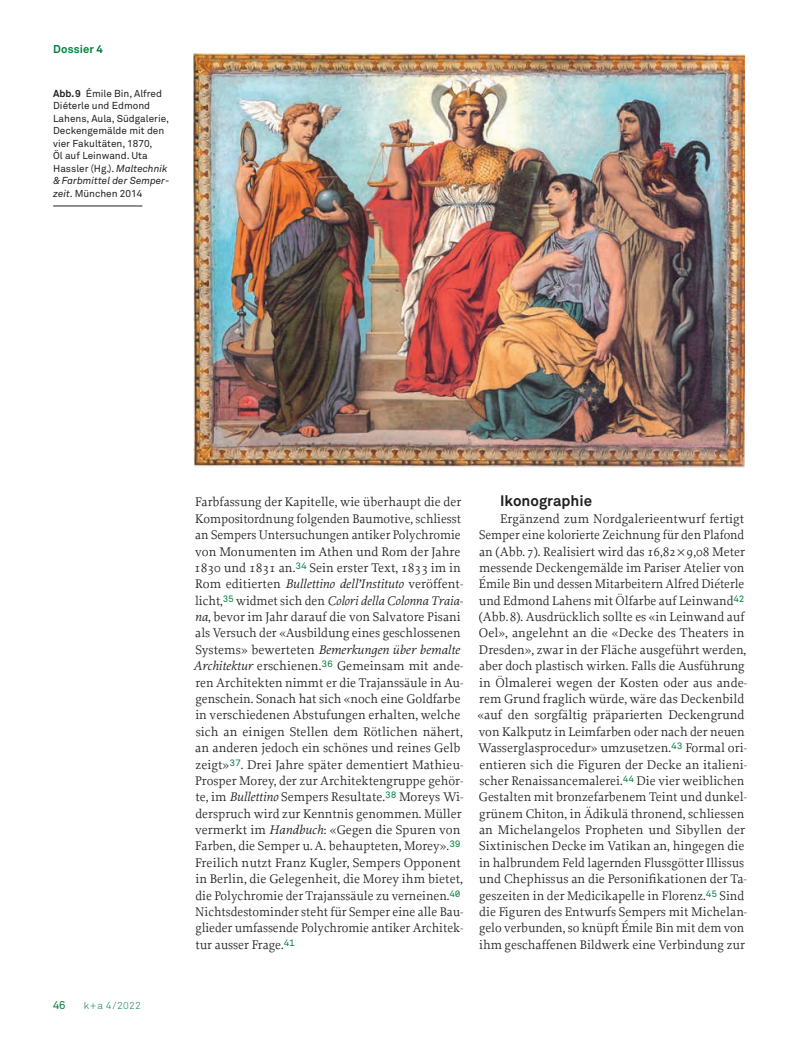
<style>
.page{position:relative;width:798px;height:1046px;background:#fff}
.page>*{position:absolute;margin:0;border:0;box-sizing:border-box;transform-origin:0 0}
.t1{font:700 15px "Akkurat";color:#231f20}
.t2{font:13.12px/16.4px "Proforma";color:#231f20}
.t3{font:700 11.25px "Akkurat";letter-spacing:.015em;color:#007e3d}
.t4{font:11.25px "Akkurat";color:#007e3d}
.t5{font:10px/12.5px "Akkurat";color:#231f20}
.t6{font:300 10px "Akkurat";color:#007e3d}
.s1{font-weight:700}
.s2{font-style:italic}
</style>
<div class="page">
<img style="left:193px;top:54px;width:551px;height:413px">
<hr style="left:53px;top:206px;width:89px;height:1px;background:#231f20">
<p class="t3" style="left:53px;top:42px;width:51px">Dossier 4</p>
<p class="t5" style="left:53px;top:87px;width:118px"><span class="s1">Abb.9</span> Émile Bin, Alfred<br>Diéterle und Edmond<br>Lahens, Aula, Südgalerie,<br>Deckengemälde mit den vier Fakultäten, 1870,<br>Öl auf Leinwand. Uta<br>Hassler (Hg.). <span class="s2">Maltechnik &amp;Farbmittel der Semper&shy;zeit</span>. München 2014</p>
<p class="t4" style="left:53px;top:998px;width:14px">46</p>
<p class="t6" style="left:84px;top:999px;width:58px">k+a 4/2022</p>
<p class="t2" style="left:193px;top:493px;width:272px">Farbfassung der Kapitelle, wie überhaupt die der Kompositordnung folgenden Baumotive, schliesst an Sempers Untersuchungen antiker Polychromie von Monumenten im Athen und Rom der Jahre 1830 und 1831 an.<sup>34</sup> Sein erster Text, 1833 im in Rom editierten <span class="s2">Bullettino dell’Instituto</span> veröffent&shy;licht,<sup>35</sup> widmet sich den <span class="s2">Colori della Colonna Traia&shy;na</span>, bevor im Jahr darauf die von Salvatore Pisani als Versuch der «Ausbildung eines geschlossenen Systems» bewerteten <span class="s2">Bemerkungen über bemalte Architektur</span> erschienen.<sup>36</sup> Gemeinsam mit ande&shy;ren Architekten nimmt er die Trajanssäule in Au&shy;genschein. Sonach hat sich «noch eine Goldfarbe in verschiedenen Abstufungen erhalten, welche sich an einigen Stellen dem Rötlichen nähert, an anderen jedoch ein schönes und reines Gelb zeigt»<sup>37</sup>. Drei Jahre später dementiert Mathieu-Prosper Morey, der zur Architektengruppe gehör&shy;te, im <span class="s2">Bullettino</span> Sempers Resultate.<sup>38</sup> Moreys Wi&shy;derspruch wird zur Kenntnis genommen. Müller vermerkt im <span class="s2">Handbuch</span>: «Gegen die Spuren von Farben, die Semper u.A. behaupteten, Morey».<sup>39<br></sup>Freilich nutzt Franz Kugler, Sempers Opponent in Berlin, die Gelegenheit, die Morey ihm bietet, die Polychromie der Trajanssäule zu verneinen.<sup>40<br></sup>Nichtsdestominder steht für Semper eine alle Bau&shy;glieder umfassende Polychromie antiker Architek&shy;tur ausser Frage.<sup>41</sup></p>
<p class="t1" style="left:500px;top:491px;width:93px">Ikonographie</p>
<p class="t2" style="left:477px;top:510px;width:271px;text-indent:23px">Ergänzend zum Nordgalerieentwurf fertigt Semper eine kolorierte Zeichnung für den Plafond an (Abb. 7). Realisiert wird das 16,82 9,08 Meter messende Deckengemälde im Pariser Atelier von Émile Bin und dessen Mitarbeitern Alfred Diéterle und Edmond Lahens mit Ölfarbe auf Leinwand<sup>42 </sup>(Abb. 8). Ausdrücklich sollte es «in Leinwand auf Oel», angelehnt an die «Decke des Theaters in Dresden», zwar in der Fläche ausgeführt werden, aber doch plastisch wirken. Falls die Ausführung in Ölmalerei wegen der Kosten oder aus ande&shy;rem Grund fraglich würde, wäre das Deckenbild «auf den sorgfältig präparierten Deckengrund von Kalkputz in Leimfarben oder nach der neuen Wasserglasprocedur» umzusetzen.<sup>43</sup> Formal ori&shy;entieren sich die Figuren der Decke an italieni&shy;scher Renaissancemalerei.<sup>44</sup> Die vier weiblichen Gestalten mit bronzefarbenem Teint und dunkel&shy;grünem Chiton, in Ädikulä thronend, schliessen an Michelangelos Propheten und Sibyllen der Sixtinischen Decke im Vatikan an, hingegen die in halbrundem Feld lagernden Flussgötter Illissus und Chephissus an die Personifikationen der Ta&shy;geszeiten in der Medicikapelle in Florenz.<sup>45</sup> Sind die Figuren des Entwurfs Sempers mit Michelan&shy;gelo verbunden, so knüpft Émile Bin mit dem von ihm geschaffenen Bildwerk eine Verbindung zur</p>
</div>
